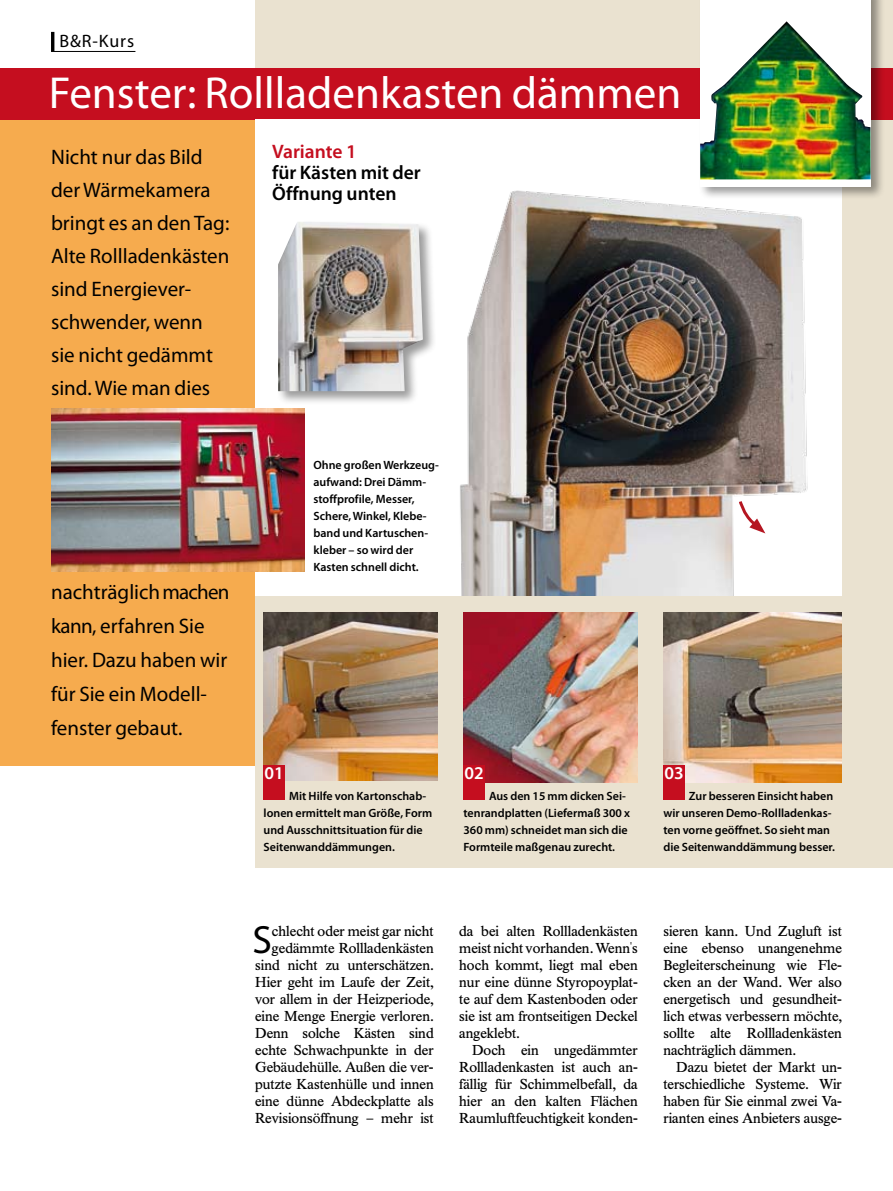
<style>
.page{position:relative;width:893px;height:1191px;background:#fff}
.page>*{position:absolute;margin:0;border:0;box-sizing:border-box;transform-origin:0 0}
.t1{font:45px "Myriad Pro";color:#fff}
.t2{font:39.45px "Myriad Pro";color:#000}
.t3{font:21px/33px "Myriad Pro";color:#000}
.t4{font:600 19.5px/21px "Myriad Pro";color:#000}
.t5{font:600 19.5px "Myriad Pro";color:#c50e1f}
.t6{font:18px "Myriad Pro";color:#000}
.t7{font:600 18px "Myriad Pro";color:#fff}
.t8{font:14.25px/17px "Times BQ";color:#000;text-align:justify}
.t9{font:600 12px/17px "Myriad Pro";color:#000}
</style>
<div class="page">
<hr style="left:51px;top:51px;width:84px;height:1px;background:#000">
<hr style="left:51px;top:32px;width:3px;height:19px;background:#000">
<div style="left:0;top:119px;width:474px;height:646px;background:#f6ab4e"></div>
<div style="left:255px;top:0;width:638px;height:867px;background:#eae2d0"></div>
<div style="left:0;top:68px;width:893px;height:51px;background:#c50e1f"></div>
<div style="left:255px;top:119px;width:587px;height:476px;background:#fff"></div>
<img style="left:460px;top:190px;width:348px;height:405px">
<div style="left:698px;top:0;width:187px;height:200px;background:#000;opacity:.4"></div>
<div style="left:700px;top:0;width:171px;height:186px;background:#fff"></div>
<img style="left:700px;top:21px;width:171px;height:158px">
<img style="left:663px;top:612px;width:179px;height:170px">
<img style="left:463px;top:612px;width:175px;height:170px">
<img style="left:264px;top:612px;width:174px;height:168px">
<div style="left:663px;top:765px;width:22px;height:34px;background:#c50e1f"></div>
<div style="left:463px;top:765px;width:22px;height:34px;background:#c50e1f"></div>
<div style="left:264px;top:765px;width:21px;height:34px;background:#c50e1f"></div>
<img style="left:51px;top:408px;width:254px;height:163px">
<div style="left:276px;top:219px;width:160px;height:186px;background:#000;opacity:.4"></div>
<img style="left:278px;top:222px;width:145px;height:169px">
<svg style="left:737px;top:498px;width:28px;height:35px"></svg>
<p class="t6" style="left:59px;top:29px;width:76px">B&amp;R-Kurs</p>
<h1 class="t1" style="left:49px;top:65px;width:634px">Fenster: Rollladenkasten dämmen</h1>
<h3 class="t3" style="left:51px;top:140px;width:180px">Nicht nur das Bild der Wärmekamera bringt es an den Tag:<br>Alte Rollladenkästen sind Energiever&shy;schwender, wenn sie nicht gedämmt sind. Wie man dies</h3>
<h3 class="t3" style="left:51px;top:574px;width:180px;line-height:34px">nachträglich machen kann, erfahren Sie hier. Dazu haben wir für Sie ein Modell&shy;fenster gebaut.</h3>
<h3 class="t5" style="left:272px;top:139px;width:86px">Variante 1</h3>
<h3 class="t4" style="left:272px;top:162px;width:150px">für Kästen mit der<br>Öffnung unten</h3>
<p class="t9" style="left:313px;top:456px;width:127px">Ohne großen Werkzeug&shy;aufwand: Drei Dämm&shy;stoffprofile, Messer,<br>Schere, Winkel, Klebe&shy;band und Kartuschen&shy;kleber – so wird der<br>Kasten schnell dicht.</p>
<p class="t7" style="left:265px;top:761px;width:21px">01</p>
<p class="t7" style="left:464px;top:761px;width:21px">02</p>
<p class="t7" style="left:664px;top:761px;width:21px">03</p>
<p class="t9" style="left:264px;top:787px;width:170px;text-indent:26px">Mit Hilfe von Kartonschab&shy;lonen ermittelt man Größe, Form und Ausschnittsituation für die<br>Seitenwanddämmungen.</p>
<p class="t9" style="left:463px;top:787px;width:168px;text-indent:26px">Aus den 15 mm dicken Sei&shy;tenrandplatten (Liefermaß 300 x<br>360 mm) schneidet man sich die<br>Formteile maßgenau zurecht.</p>
<p class="t9" style="left:663px;top:787px;width:173px;text-indent:26px">Zur besseren Einsicht haben wir unseren Demo-Rollladenkas&shy;ten vorne geöffnet. So sieht man die Seitenwanddämmung besser.</p>
<p class="t8" style="left:255px;top:922px;width:180px;text-align:right">chlecht oder meist gar nicht gedämmte Rollladenkästen sind nicht zu unterschätzen.<br>Hier geht im Laufe der Zeit, vor allem in der Heizperiode, eine Menge Energie verloren.<br>Denn solche Kästen sind echte Schwachpunkte in der<br>Gebäudehülle. Außen die ver&shy;putzte Kastenhülle und innen eine dünne Abdeckplatte als<br>Revisionsöffnung – mehr ist</p>
<p class="t8" style="left:663px;top:922px;width:180px">sieren kann. Und Zugluft ist eine ebenso unangenehme Begleiterscheinung wie Fle&shy;cken an der Wand. Wer also energetisch und gesundheit&shy;lich etwas verbessern möchte, sollte alte Rollladenkästen nachträglich dämmen.</p>
<p class="t8" style="left:459px;top:922px;width:180px">da bei alten Rollladenkästen meist nicht vorhanden. Wenn<sup>'</sup>s hoch kommt, liegt mal eben nur eine dünne Styropoyplat&shy;te auf dem Kastenboden oder sie ist am frontseitigen Deckel angeklebt.</p>
<p class="t8" style="left:459px;top:1041px;width:180px;text-indent:13px">Doch ein ungedämmter Rollladenkasten ist auch an&shy;fällig für Schimmelbefall, da hier an den kalten Flächen Raumluftfeuchtigkeit konden-</p>
<h2 class="t2" style="left:252px;top:915px;width:21px">S</h2>
<p class="t8" style="left:663px;top:1058px;width:180px;text-indent:13px">Dazu bietet der Markt un&shy;terschiedliche Systeme. Wir haben für Sie einmal zwei Va&shy;rianten eines Anbieters ausge-</p>
</div>
